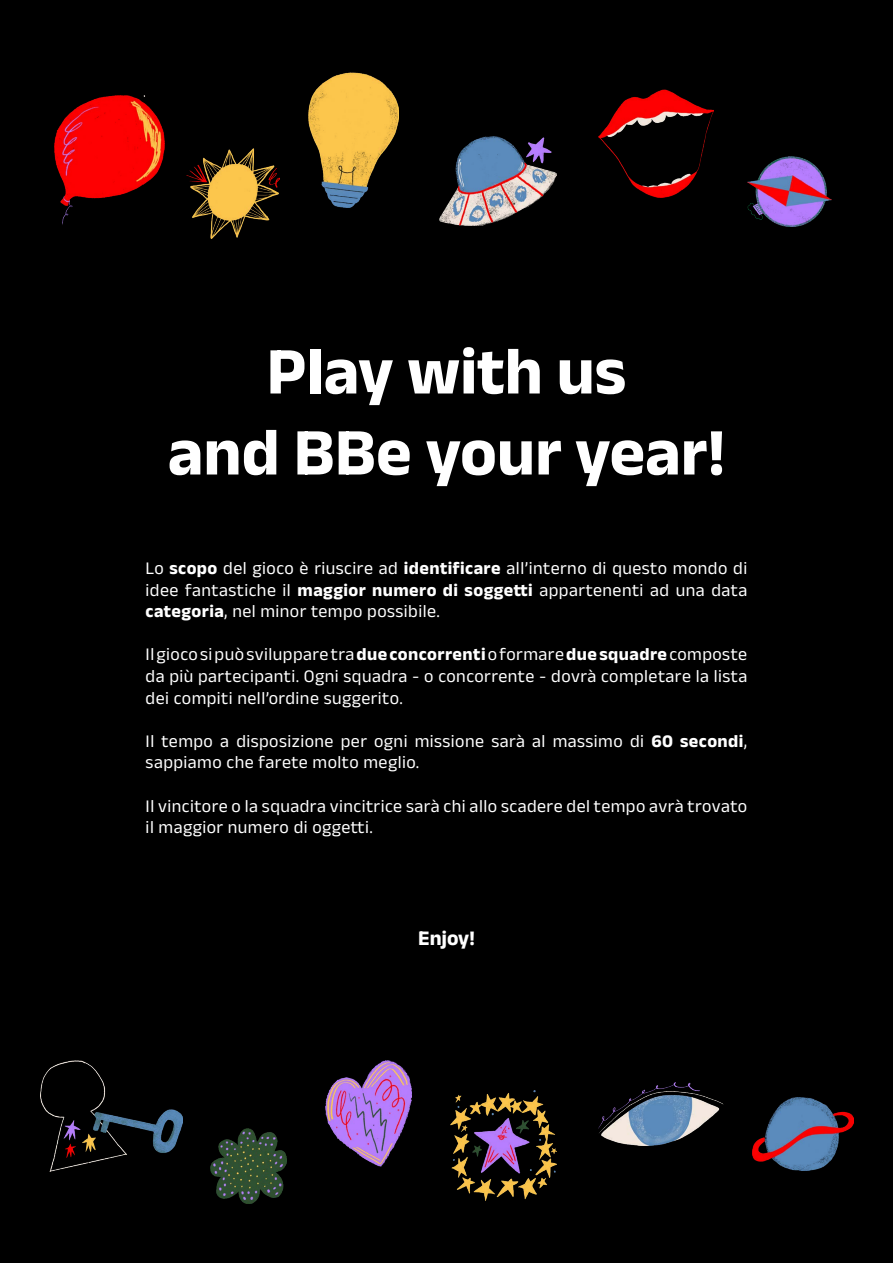
<style>
.page{position:relative;width:893px;height:1263px;background:#000}
.page>*{position:absolute;margin:0;border:0;box-sizing:border-box;transform-origin:0 0}
.t1{font:700 67.5px/81px "Anek Odia";color:#fff;text-align:center}
.t2{font:700 21px "Anek Odia";color:#fff}
.t3{font:18px/21.6px "Anek Odia";letter-spacing:.025em;color:#fff;text-align:justify}
.s1{font-weight:700}
</style>
<div class="page">
<img style="left:440px;top:136px;width:116px;height:89px">
<img style="left:598px;top:89px;width:115px;height:109px">
<img style="left:747px;top:156px;width:84px;height:71px">
<img style="left:326px;top:1060px;width:85px;height:106px">
<img style="left:210px;top:1129px;width:77px;height:75px">
<img style="left:308px;top:73px;width:90px;height:135px">
<img style="left:598px;top:1082px;width:126px;height:63px">
<img style="left:752px;top:1097px;width:102px;height:73px">
<img style="left:187px;top:148px;width:92px;height:90px">
<img style="left:41px;top:1060px;width:141px;height:111px">
<img style="left:451px;top:1090px;width:105px;height:110px">
<img style="left:54px;top:95px;width:111px;height:130px">
<h1 class="t1" style="left:168px;top:330px;width:559px">Play with us<br>and BBe your year!</h1>
<p class="t3" style="left:146px;top:557px;width:603px">Lo <span class="s1">scopo</span> del gioco è riuscire ad <span class="s1">identificare</span> all’interno di questo mondo di idee fantastiche il <span class="s1">maggior numero di soggetti</span> appartenenti ad una data <span class="s1">categoria</span>, nel minor tempo possibile.</p>
<p class="t3" style="left:146px;top:643px;width:603px">Il gioco si può sviluppare tra <span class="s1">due concorrenti</span> o formare <span class="s1">due squadre</span> composte da più partecipanti. Ogni squadra - o concorrente - dovrà completare la lista dei compiti nell’ordine suggerito.</p>
<p class="t3" style="left:146px;top:730px;width:603px">Il tempo a disposizione per ogni missione sarà al massimo di <span class="s1">60 secondi</span>, sappiamo che farete molto meglio.</p>
<p class="t3" style="left:146px;top:794px;width:603px">Il vincitore o la squadra vincitrice sarà chi allo scadere del tempo avrà trovato il maggior numero di oggetti.</p>
<p class="t2" style="left:418px;top:925px;width:58px">Enjoy!</p>
</div>
